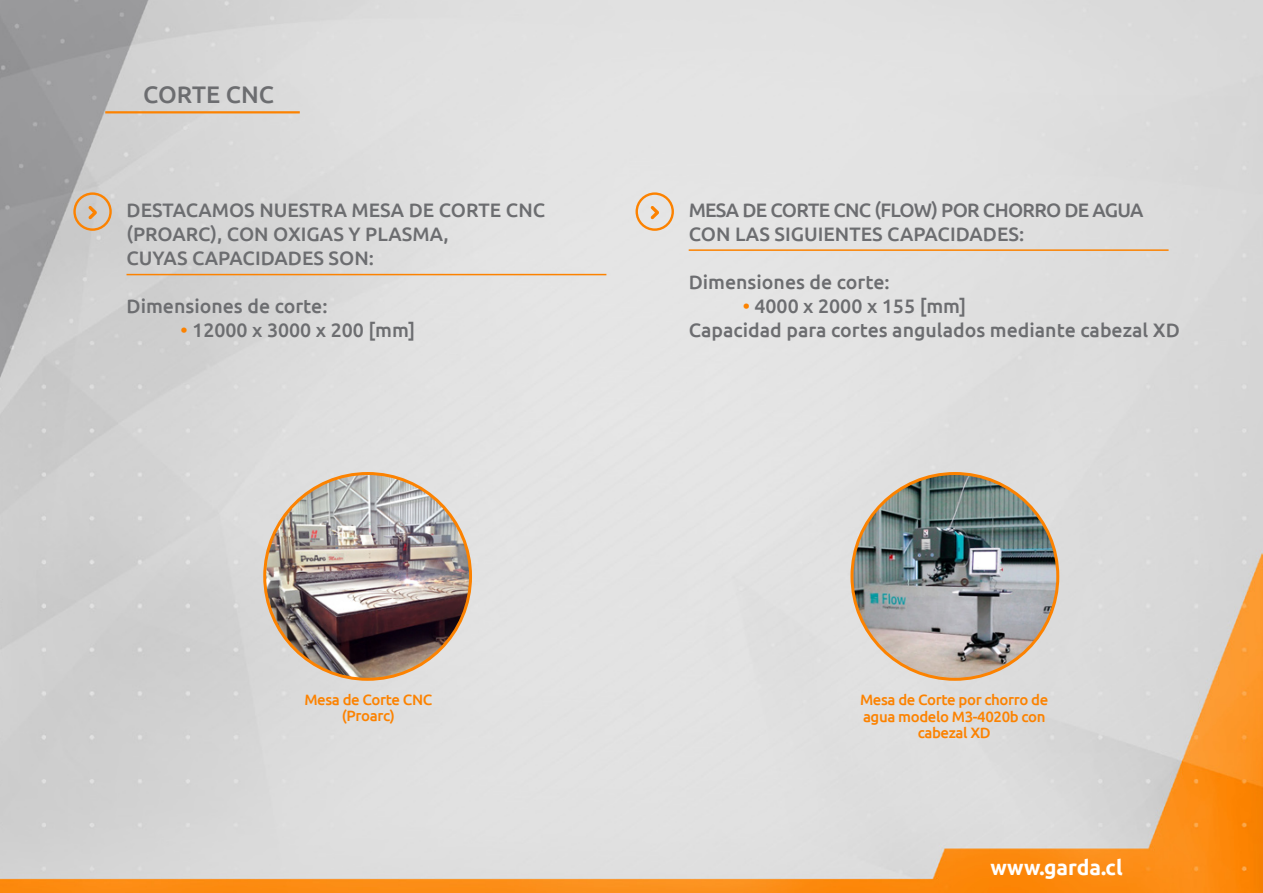
<style>
.page{position:relative;width:1263px;height:893px;background:#fff}
.page>*{position:absolute;margin:0;border:0;box-sizing:border-box;transform-origin:0 0}
.t1{font:500 24px "Ubuntu";color:#6c6d70}
.t2{font:700 21px "Ubuntu";color:#fff}
.t3{font:500 19.5px "Ubuntu";color:#6c6d70}
.t4{font:500 15px/16.5px "Ubuntu";letter-spacing:-.025em;color:#fc8200;text-align:center}
.s1{color:#fc8200}
</style>
<div class="page">
<img style="left:0;top:0;width:1263px;height:893px">
<hr style="left:105px;top:111px;width:195px;height:2px;background:#fc8200">
<svg style="left:73px;top:192px;width:39px;height:39px;background:#d6bca0"></svg>
<hr style="left:126px;top:274px;width:480px;height:1px;background:#fc8200">
<svg style="left:635px;top:192px;width:39px;height:39px;background:#e9cfb3"></svg>
<hr style="left:689px;top:249px;width:479px;height:2px;background:#fc8200">
<img style="left:265px;top:473px;width:205px;height:206px;border-radius:103px">
<img style="left:852px;top:473px;width:206px;height:206px;border-radius:103px">
<p class="t1" style="left:143px;top:79px;width:132px">CORTE CNC</p>
<p class="t3" style="left:126px;top:197px;width:255px">DESTACAMOS NU ESTRA Mesa</p>
<p class="t3" style="left:409px;top:197px;width:56px">de Corte</p>
<p class="t3" style="left:506px;top:197px;width:41px">CNC</p>
<p class="t3" style="left:126px;top:221px;width:33px">(Proarc</p>
<p class="t3" style="left:211px;top:221px;width:31px">), con</p>
<p class="t3" style="left:273px;top:221px;width:39px">Oxigas</p>
<p class="t3" style="left:349px;top:221px;width:43px">y Plasma</p>
<p class="t3" style="left:443px;top:221px;width:7px">,</p>
<p class="t3" style="left:126px;top:245px;width:79px">cuyas capacidades</p>
<p class="t3" style="left:329px;top:245px;width:14px">son</p>
<p class="t3" style="left:369px;top:245px;width:7px">:</p>
<p class="t3" style="left:126px;top:293px;width:203px">Dimensiones de corte:</p>
<p class="t3" style="left:180px;top:317px;width:236px"><span class="s1">•</span> 12000 x 3000 x 200 [mm]</p>
<p class="t3" style="left:689px;top:197px;width:29px">Mesa</p>
<p class="t3" style="left:742px;top:197px;width:53px">de Corte</p>
<p class="t3" style="left:833px;top:197px;width:121px">CNC (Flow) por</p>
<p class="t3" style="left:983px;top:197px;width:14px">chorro</p>
<p class="t3" style="left:1064px;top:197px;width:78px">de agua</p>
<p class="t3" style="left:689px;top:221px;width:15px">con</p>
<p class="t3" style="left:735px;top:221px;width:12px">las</p>
<p class="t3" style="left:775px;top:221px;width:55px">siguientes</p>
<p class="t3" style="left:887px;top:221px;width:13px">capacidades</p>
<p class="t3" style="left:1019px;top:221px;width:7px">:</p>
<p class="t3" style="left:689px;top:269px;width:203px">Dimensiones de corte:</p>
<p class="t3" style="left:743px;top:293px;width:225px"><span class="s1">•</span> 4000 x 2000 x 155 [mm]</p>
<p class="t3" style="left:689px;top:317px;width:493px">Capacidad para cortes angulados mediante cabezal XD</p>
<p class="t4" style="left:304px;top:691px;width:130px">Mesa de Corte CNC (Proarc)</p>
<p class="t4" style="left:860px;top:691px;width:190px">Mesa de Corte por chorro de agua modelo M3-4020b con cabezal XD</p>
<p class="t2" style="left:990px;top:855px;width:134px">www.garda.cl</p>
</div>
